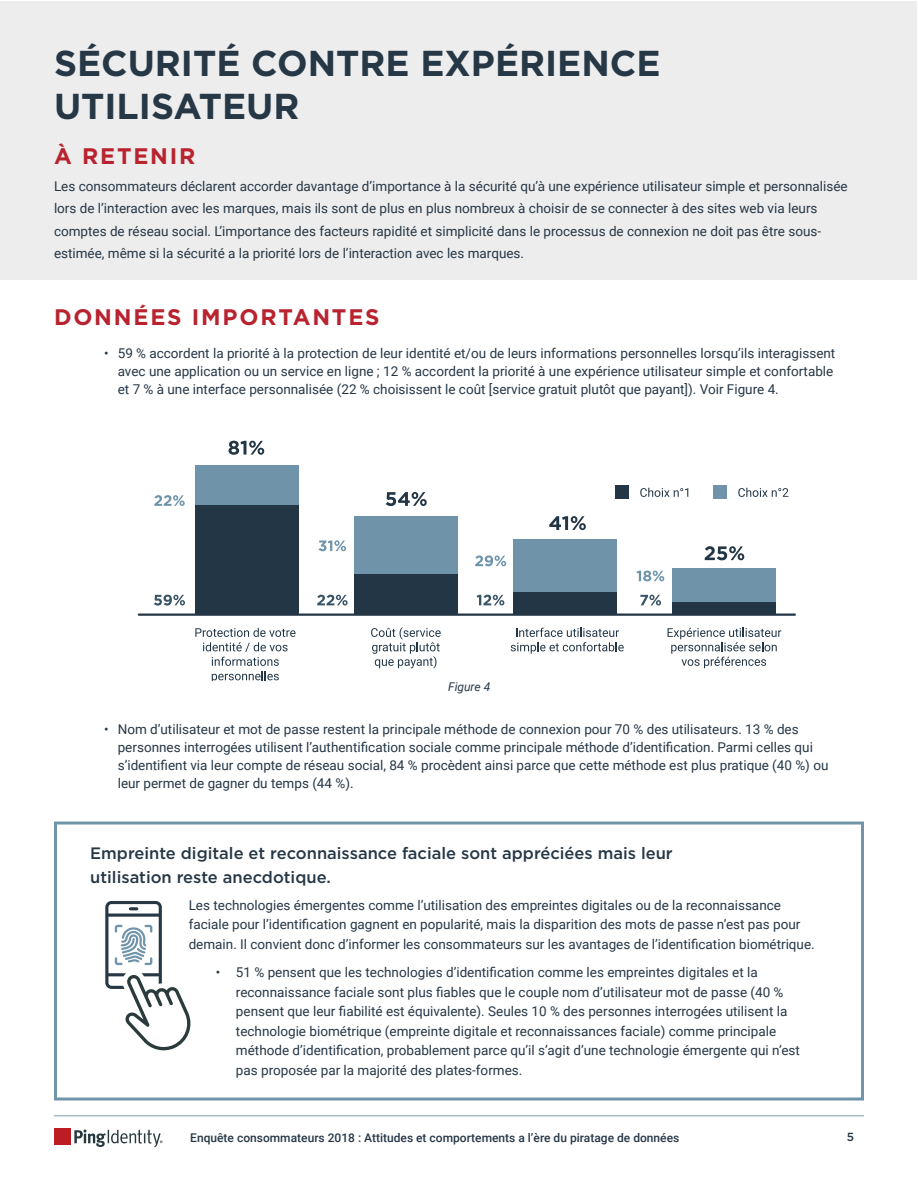
<style>
.page{position:relative;width:918px;height:1188px;background:#fff}
.page>*{position:absolute;margin:0;border:0;box-sizing:border-box;transform-origin:0 0}
.t1{font:700 36px/43.2px "Gotham";color:#263746}
.t2{font:700 22.5px "Gotham";letter-spacing:.08em;color:#b8232f}
.t3{font:500 16.5px/24px "Gotham";color:#263746}
.Body_Copy{font:13.5px/19.5px "Roboto";color:#263746}
.t4{font:500 12px "Roboto";color:#263746}
.t5{font:italic 12px "Roboto";color:#263746}
.t6{font:500 11.7px "Gotham";color:#263746}
</style>
<div class="page">
<hr style="left:54px;top:1115px;width:810px;height:1px;background:#a4bac2">
<div style="left:54px;top:1128px;width:17px;height:17px;background:#bc1d25"></div>
<svg style="left:74px;top:1129px;width:89px;height:18px"></svg>
<div style="left:54px;top:822px;width:810px;height:279px;border:3px solid #7094aa"></div>
<div style="left:1px;top:1px;width:916px;height:279px;background:#ededed"></div>
<svg style="left:105px;top:901px;width:86px;height:150px"></svg>
<div style="left:195px;top:465px;width:103px;height:40px;background:#6f94aa"></div>
<div style="left:354px;top:517px;width:103px;height:57px;background:#6f94aa"></div>
<div style="left:513px;top:539px;width:104px;height:53px;background:#6f94aa"></div>
<div style="left:672px;top:568px;width:104px;height:34px;background:#6f94aa"></div>
<div style="left:195px;top:505px;width:103px;height:109px;background:#233646"></div>
<div style="left:354px;top:574px;width:103px;height:40px;background:#233646"></div>
<div style="left:513px;top:592px;width:104px;height:22px;background:#233646"></div>
<div style="left:672px;top:602px;width:104px;height:12px;background:#233646"></div>
<svg style="left:154px;top:595px;width:31px;height:11px"></svg>
<svg style="left:154px;top:495px;width:31px;height:11px"></svg>
<svg style="left:229px;top:441px;width:35px;height:14px"></svg>
<svg style="left:386px;top:492px;width:41px;height:14px"></svg>
<svg style="left:549px;top:516px;width:37px;height:14px"></svg>
<svg style="left:705px;top:546px;width:39px;height:14px"></svg>
<svg style="left:317px;top:595px;width:31px;height:11px"></svg>
<svg style="left:319px;top:540px;width:27px;height:11px"></svg>
<svg style="left:477px;top:595px;width:27px;height:11px"></svg>
<svg style="left:475px;top:555px;width:31px;height:11px"></svg>
<svg style="left:640px;top:595px;width:21px;height:11px"></svg>
<svg style="left:637px;top:571px;width:27px;height:10px"></svg>
<hr style="left:139px;top:614px;width:656px;height:2px;background:#233646">
<svg style="left:195px;top:628px;width:101px;height:53px"></svg>
<svg style="left:371px;top:627px;width:70px;height:42px"></svg>
<svg style="left:511px;top:628px;width:113px;height:26px"></svg>
<svg style="left:668px;top:628px;width:113px;height:40px"></svg>
<div style="left:615px;top:485px;width:14px;height:14px;background:#233646"></div>
<div style="left:713px;top:485px;width:14px;height:14px;background:#6f94aa"></div>
<svg style="left:640px;top:488px;width:48px;height:9px"></svg>
<svg style="left:738px;top:488px;width:50px;height:9px"></svg>
<p class="t1" style="left:54px;top:42px;width:608px">SÉCURITÉ CONTRE EXPÉRIENCE<br>UTILISATEUR</p>
<p class="t2" style="left:54px;top:141px;width:143px">À RETENIR</p>
<p class="Body_Copy" style="left:54px;top:174px;width:795px;line-height:22.5px">Les consommateurs déclarent accorder davantage d’importance à la sécurité qu’à une expérience utilisateur simple et personnalisée lors de l’interaction avec les marques, mais ils sont de plus en plus nombreux à choisir de se connecter à des sites web via leurs comptes de réseau social. L’importance des facteurs rapidité et simplicité dans le processus de connexion ne doit pas être sous&shy;estimée, même si la sécurité a la priorité lors de l’interaction avec les marques.</p>
<p class="t2" style="left:54px;top:302px;width:327px">DONNÉES IMPORTANTES</p>
<p class="Body_Copy" style="left:118px;top:344px;width:719px;line-height:18px;text-indent:-14px">• 59 % accordent la priorité à la protection de leur identité et/ou de leurs informations personnelles lorsqu’ils interagissent avec une application ou un service en ligne ; 12 % accordent la priorité à une expérience utilisateur simple et confortable et 7 % à une interface personnalisée (22 % choisissent le coût [service gratuit plutôt que payant]). Voir Figure 4.</p>
<p class="t5" style="left:448px;top:679px;width:44px">Figure 4</p>
<p class="Body_Copy" style="left:118px;top:720px;width:712px;line-height:18px;text-indent:-14px">• Nom d’utilisateur et mot de passe restent la principale méthode de connexion pour 70 % des utilisateurs. 13 % des personnes interrogées utilisent l’authentification sociale comme principale méthode d’identification. Parmi celles qui s’identifient via leur compte de réseau social, 84 % procèdent ainsi parce que cette méthode est plus pratique (40 %) ou leur permet de gagner du temps (44 %).</p>
<p class="t3" style="left:90px;top:841px;width:584px">Empreinte digitale et reconnaissance faciale sont appréciées mais leur utilisation reste anecdotique.</p>
<p class="Body_Copy" style="left:189px;top:895px;width:628px">Les technologies émergentes comme l’utilisation des empreintes digitales ou de la reconnaissance faciale pour l’identification gagnent en popularité, mais la disparition des mots de passe n’est pas pour demain. Il convient donc d’informer les consommateurs sur les avantages de l’identification biométrique.</p>
<p class="Body_Copy" style="left:236px;top:962px;width:565px;text-indent:-20px">• 51 % pensent que les technologies d’identification comme les empreintes digitales et la reconnaissance faciale sont plus fiables que le couple nom d’utilisateur mot de passe (40 % pensent que leur fiabilité est équivalente). Seules 10 % des personnes interrogées utilisent la technologie biométrique (empreinte digitale et reconnaissances faciale) comme principale méthode d’identification, probablement parce qu’il s’agit d’une technologie émergente qui n’est pas proposée par la majorité des plates-formes.</p>
<p class="t4" style="left:190px;top:1130px;width:491px">Enquête consommateurs 2018 : Attitudes et comportements a l’ère du piratage de données</p>
<p class="t6" style="left:847px;top:1129px;width:9px">5</p>
</div>
